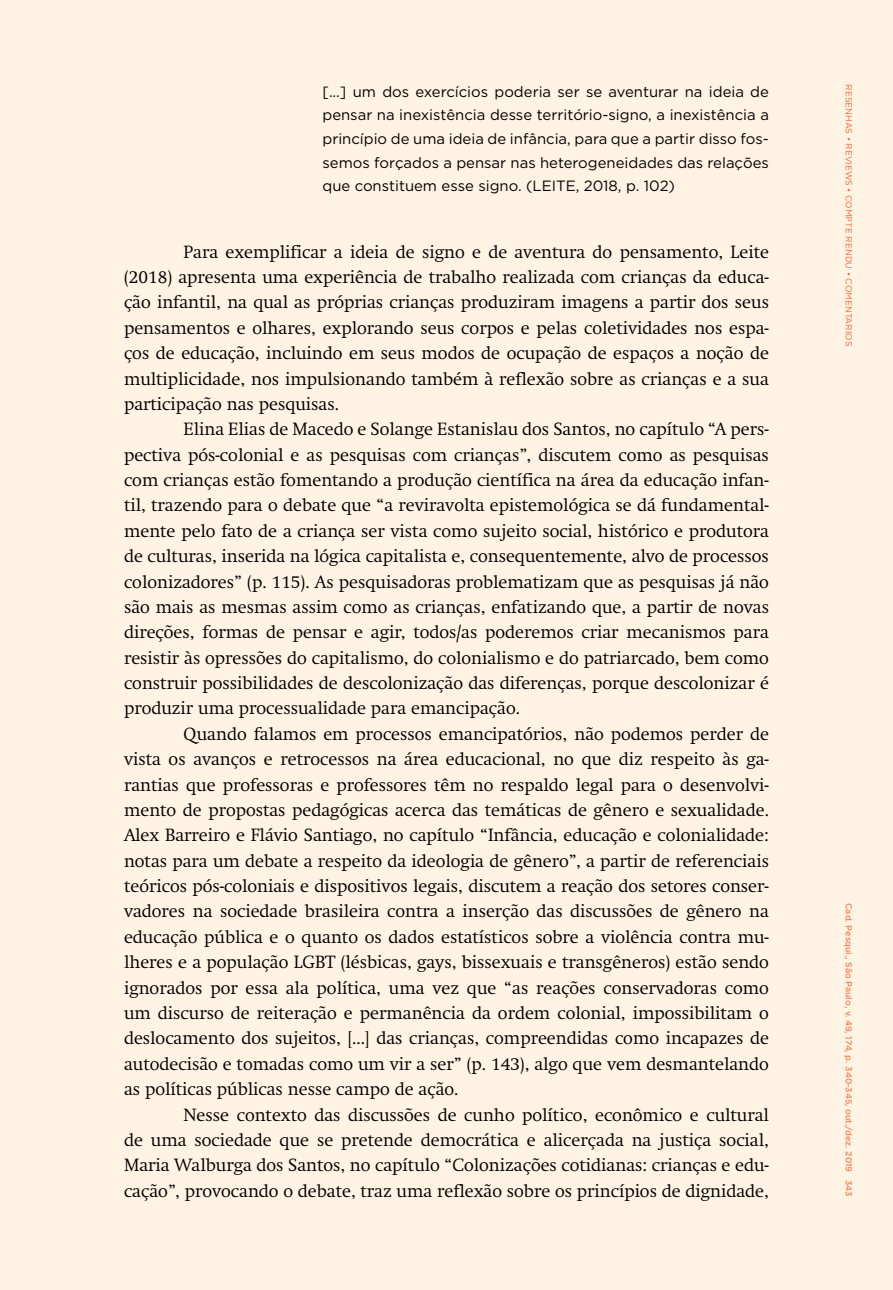
<style>
.page{position:relative;width:893px;height:1290px;background:#fff3e3}
.page>*{position:absolute;margin:0;border:0;box-sizing:border-box;transform-origin:0 0}
.t1{font:300 17.5px/25.4px "Swift";color:#000;text-align:justify}
.t2{font:14.88px/23.6px "Gotham HTF";color:#000;text-align:justify}
.t3{font:500 8.75px "Gotham HTF";color:#ff8861}
.t4{font:8.75px "Gotham HTF";color:#ff6a39}
</style>
<div class="page">
<p class="t2" style="left:322px;top:80px;width:448px">[...] um dos exercícios poderia ser se aventurar na ideia de pensar na inexistência desse território-signo, a inexistência a princípio de uma ideia de infância, para que a partir disso fos&shy;semos forçados a pensar nas heterogeneidades das relações que constituem esse signo. (LEITE, 2018, p. 102)</p>
<p class="t1" style="left:124px;top:239px;width:646px;text-indent:60px">Para exemplificar a ideia de signo e de aventura do pensamento, Leite (2018) apresenta uma experiência de trabalho realizada com crianças da educa&shy;ção infantil, na qual as próprias crianças produziram imagens a partir dos seus pensamentos e olhares, explorando seus corpos e pelas coletividades nos espa&shy;ços de educação, incluindo em seus modos de ocupação de espaços a noção de multiplicidade, nos impulsionando também à reflexão sobre as crianças e a sua participação nas pesquisas.</p>
<p class="t1" style="left:124px;top:417px;width:646px;text-indent:60px">Elina Elias de Macedo e Solange Estanislau dos Santos, no capítulo “A pers&shy;pectiva pós-colonial e as pesquisas com crianças”, discutem como as pesquisas com crianças estão fomentando a produção científica na área da educação infan&shy;til, trazendo para o debate que “a reviravolta epistemológica se dá fundamental&shy;mente pelo fato de a criança ser vista como sujeito social, histórico e produtora de culturas, inserida na lógica capitalista e, consequentemente, alvo de processos colonizadores” (p. 115). As pesquisadoras problematizam que as pesquisas já não são mais as mesmas assim como as crianças, enfatizando que, a partir de novas direções, formas de pensar e agir, todos/as poderemos criar mecanismos para resistir às opressões do capitalismo, do colonialismo e do patriarcado, bem como construir possibilidades de descolonização das diferenças, porque descolonizar é produzir uma processualidade para emancipação.</p>
<p class="t1" style="left:124px;top:721px;width:646px;text-indent:60px">Quando falamos em processos emancipatórios, não podemos perder de vista os avanços e retrocessos na área educacional, no que diz respeito às ga&shy;rantias que professoras e professores têm no respaldo legal para o desenvolvi&shy;mento de propostas pedagógicas acerca das temáticas de gênero e sexualidade.<br>Alex Barreiro e Flávio Santiago, no capítulo “Infância, educação e colonialidade: notas para um debate a respeito da ideologia de gênero”, a partir de referenciais teóricos pós-coloniais e dispositivos legais, discutem a reação dos setores conser&shy;vadores na sociedade brasileira contra a inserção das discussões de gênero na educação pública e o quanto os dados estatísticos sobre a violência contra mu&shy;lheres e a população LGBT (lésbicas, gays, bissexuais e transgêneros) estão sendo ignorados por essa ala política, uma vez que “as reações conservadoras como um discurso de reiteração e permanência da ordem colonial, impossibilitam o deslocamento dos sujeitos, [...] das crianças, compreendidas como incapazes de autodecisão e tomadas como um vir a ser” (p. 143), algo que vem desmantelando as políticas públicas nesse campo de ação.</p>
<p class="t1" style="left:124px;top:1102px;width:646px;text-indent:60px">Nesse contexto das discussões de cunho político, econômico e cultural de uma sociedade que se pretende democrática e alicerçada na justiça social, Maria Walburga dos Santos, no capítulo “Colonizações cotidianas: crianças e edu&shy;cação”, provocando o debate, traz uma reflexão sobre os princípios de dignidade,</p>
<p class="t4" style="left:854px;top:84px;width:263px;rotate:90deg">RESENHAS • REVIEWS • COMPTE RENDU • COMENTARIOS</p>
<p class="t3" style="left:854px;top:903px;width:295px;rotate:90deg">Cad. Pesqui., São Paulo, v. 49, 174, p. 340-345, out./dez. 2019 343</p>
</div>
